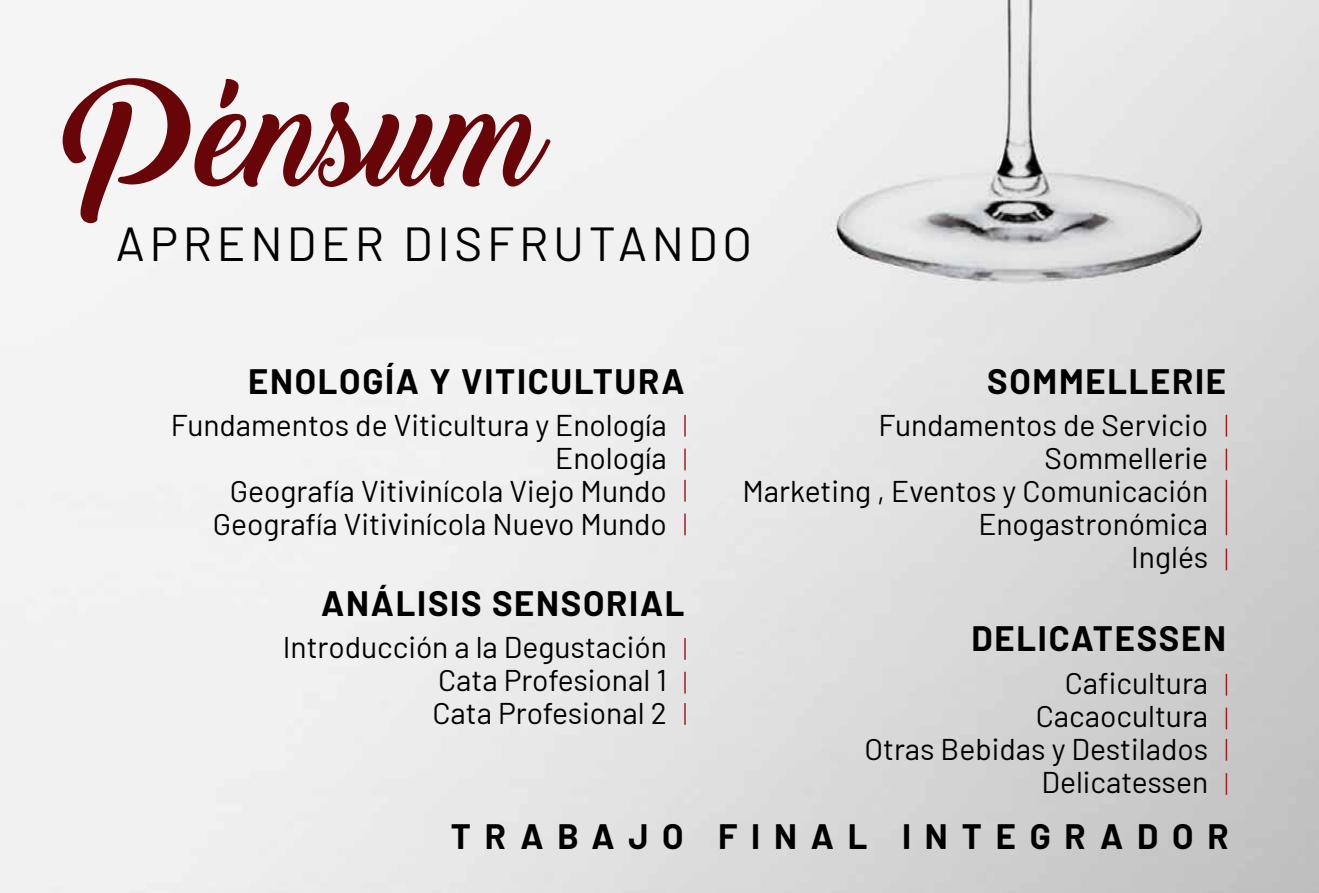
<style>
.page{position:relative;width:1319px;height:893px;background:#fff}
.page>*{position:absolute;margin:0;border:0;box-sizing:border-box;transform-origin:0 0}
.t1{font:145.35px "Backto Black Demo";color:#680508}
.t2{font:47.7px "Barlow";letter-spacing:.1em;color:#000}
.t3{font:700 34.5px "Barlow";letter-spacing:.05em;color:#000}
.t4{font:700 34.5px "Barlow";letter-spacing:.4em;color:#000}
.t5{font:30px/33px "Barlow";color:#000;text-align:right}
</style>
<div class="page">
<img style="left:0;top:0;width:1318px;height:893px">
<svg style="left:684px;top:415px;width:1px;height:22px"></svg>
<svg style="left:684px;top:449px;width:1px;height:21px"></svg>
<svg style="left:684px;top:480px;width:1px;height:22px"></svg>
<svg style="left:684px;top:638px;width:1px;height:22px"></svg>
<svg style="left:684px;top:672px;width:1px;height:21px"></svg>
<svg style="left:684px;top:703px;width:1px;height:22px"></svg>
<svg style="left:684px;top:514px;width:1px;height:21px"></svg>
<svg style="left:1225px;top:415px;width:1px;height:22px"></svg>
<svg style="left:1225px;top:449px;width:1px;height:21px"></svg>
<hr style="left:1225px;top:480px;width:1px;height:55px;background:#a21c26">
<svg style="left:1225px;top:674px;width:1px;height:22px"></svg>
<svg style="left:1225px;top:708px;width:1px;height:21px"></svg>
<svg style="left:1225px;top:739px;width:1px;height:22px"></svg>
<svg style="left:1225px;top:773px;width:1px;height:22px"></svg>
<svg style="left:1225px;top:548px;width:1px;height:22px"></svg>
<h1 class="t1" style="left:63px;top:52px;width:483px">Pénsum</h1>
<h2 class="t2" style="left:116px;top:209px;width:637px">APRENDER DISFRUTANDO</h2>
<p class="t3" style="left:248px;top:356px;width:438px">ENOLOGÍA Y VITICULTURA</p>
<p class="t3" style="left:987px;top:356px;width:240px">SOMMELLERIE</p>
<p class="t5" style="left:171px;top:406px;width:497px">Fundamentos de Viticultura y Enología<br>Enología<br>Geografía Vitivinícola Viejo Mundo<br>Geografía Vitivinícola Nuevo Mundo</p>
<p class="t3" style="left:321px;top:578px;width:365px">ANÁLISIS SENSORIAL</p>
<p class="t5" style="left:432px;top:628px;width:236px;text-align:justify;text-indent:-150px">Introducción a la Degustación Cata Profesional 1<br>Cata Profesional 2</p>
<p class="t5" style="left:742px;top:406px;width:467px">Fundamentos de Servicio<br>Sommellerie<br>Marketing , Eventos y Comunicación<br>Enogastronómica<br>Inglés</p>
<p class="t3" style="left:971px;top:613px;width:256px">DELICATESSEN</p>
<p class="t5" style="left:864px;top:664px;width:345px">Caficultura<br>Cacaocultura<br>Otras Bebidas y Destilados<br>Delicatessen</p>
<p class="t4" style="left:451px;top:811px;width:779px">TRABAJO FINAL INTEGRADOR</p>
</div>
